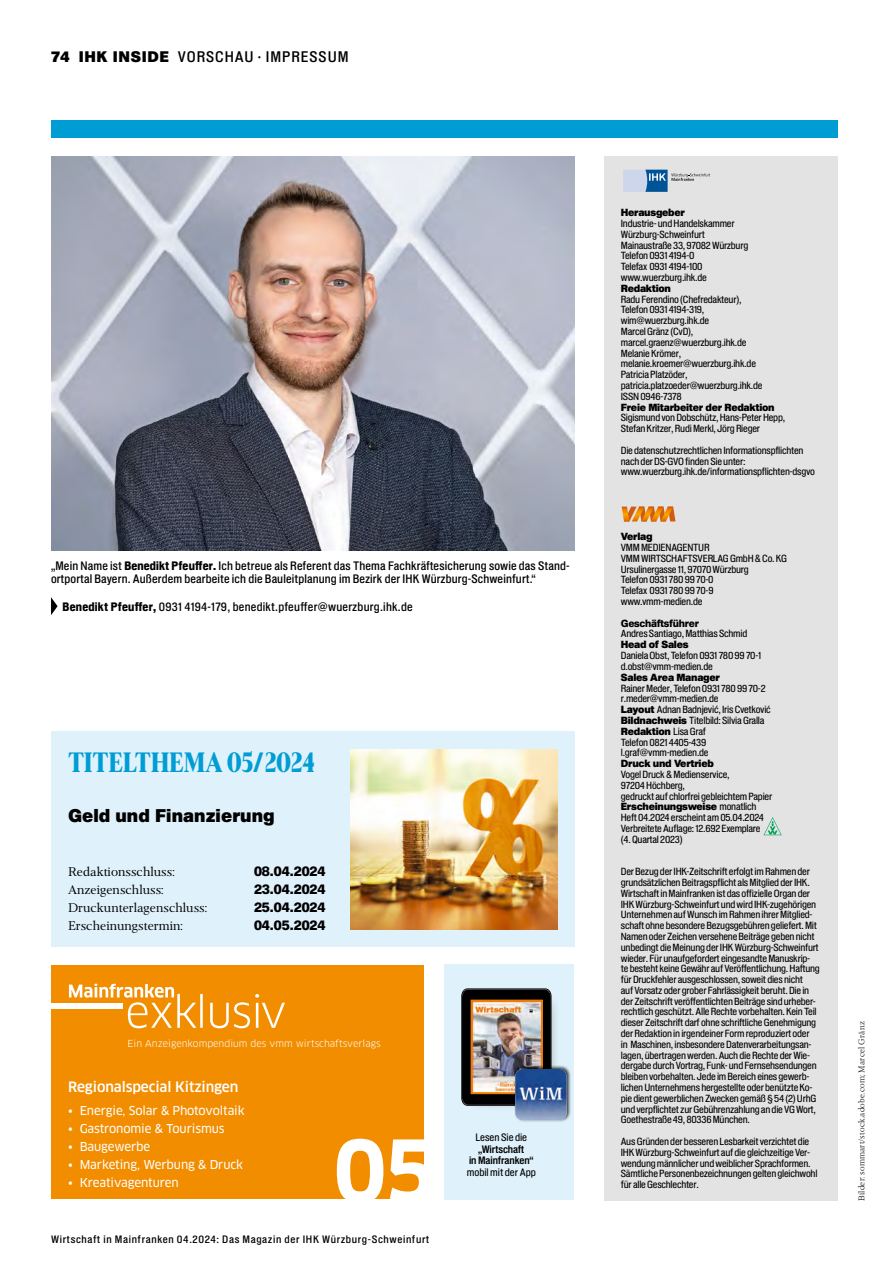
<style>
.page{position:relative;width:893px;height:1263px;background:#fff}
.page>*{position:absolute;margin:0;border:0;box-sizing:border-box;transform-origin:0 0}
.t1{font:700 83.7px "Clan OT";color:#fff}
.t2{font:800 30px "Frontis Condensed";letter-spacing:-.01em;color:#009dd4;scale:.96 1}
.t3{font:18px "Shapiro Pro 96 Super";letter-spacing:.005em;color:#000}
.t4{font:15px "Shapiro Pro 52 Middle";letter-spacing:.06em;color:#000}
.t5{font:500 14.1px "Clan OT";letter-spacing:-.01em;color:#fff}
.t6{font:13.5px "Frontis";color:#000}
.t7{font:13.5px "Shapiro Pro 485 American Flag";color:#000}
.WiM_BU{font:12px/12.8px "Shapiro Pro 52 Middle";letter-spacing:.01em;color:#000}
.t8{font:12px "Clan OT News";letter-spacing:-.01em;color:#fff}
.WiM_Info_Hinweis{font:12px "Shapiro Pro 52 Middle";letter-spacing:.02em;color:#000}
.t9{font:10.5px "Shapiro Pro 52 Middle";letter-spacing:.06em;color:#000}
.t10{font:10.5px/11.6px "Shapiro Pro 42 Welter";letter-spacing:-.01em;color:#000;text-align:center}
.t11{font:10.2px/10.8px "Shapiro Pro 42 Welter";letter-spacing:-.025em;color:#000}
.t12{font:10.2px/10.8px "Shapiro Pro 96 Super";letter-spacing:-.025em;color:#000}
.t13{font:9.45px "Clan OT";color:#fff}
.t14{font:300 9px "Frontis";letter-spacing:.02em;color:#000}
.s1{font-family:"Shapiro Pro 96 Super"}
.s2{font-family:"Shapiro Pro 82 Super";font-weight:800}
.s3{font-family:"Shapiro Pro 62";font-weight:300}
.s4{font-family:"Shapiro Pro 42 Welter"}
.s5{font-family:"Shapiro Pro 86 Super";font-weight:800}
</style>
<div class="page">
<img style="left:51px;top:156px;width:523px;height:394px">
<svg style="left:51px;top:597px;width:7px;height:18px"></svg>
<div style="left:51px;top:120px;width:787px;height:18px;background:#009dd4"></div>
<div style="left:604px;top:156px;width:234px;height:1045px;background:#e3e3e3"></div>
<svg style="left:623px;top:170px;width:87px;height:22px"></svg>
<svg style="left:763px;top:817px;width:19px;height:18px"></svg>
<div style="left:445px;top:964px;width:129px;height:235px;background:#dff1fa"></div>
<div style="left:51px;top:965px;width:373px;height:234px;background:#f28d00"></div>
<svg style="left:69px;top:984px;width:216px;height:44px"></svg>
<div style="left:44px;top:1003px;width:79px;height:6px;background:#fff"></div>
<div style="left:51px;top:731px;width:523px;height:216px;background:#dff1fa"></div>
<img style="left:351px;top:749px;width:206px;height:180px">
<div style="left:457px;top:984px;width:112px;height:139px;background:#000;opacity:.45"></div>
<div style="left:462px;top:991px;width:99px;height:121px;background:#000;opacity:.45"></div>
<img style="left:474px;top:1002px;width:66px;height:89px">
<div style="left:471px;top:999px;width:72px;height:95px;border:2px solid #ef7a00"></div>
<div style="left:514px;top:1065px;width:57px;height:57px;background:#000;opacity:.75"></div>
<img style="left:515px;top:1069px;width:52px;height:51px">
<svg style="left:622px;top:507px;width:53px;height:14px"></svg>
<p class="t4" style="left:51px;top:46px;width:299px"><span class="s1">74 IHK INSIDE</span> VORSCHAU · IMPRESSUM</p>
<p class="WiM_BU" style="left:51px;top:560px;width:520px">„Mein Name ist <span class="s2">Benedikt Pfeuffer.</span> Ich betreue als Referent das Thema Fachkräftesicherung sowie das Stand&shy;ortportal Bayern. Außerdem bearbeite ich die Bauleitplanung im Bezirk der IHK Würzburg-Schweinfurt.“</p>
<p class="WiM_Info_Hinweis" style="left:63px;top:598px;width:352px"><span class="s2">Benedikt Pfeuffer,</span> 0931 4194-179, benedikt.pfeuffer@wuerzburg.ihk.de</p>
<p class="t2" style="left:68px;top:742px;width:259px">TITELTHEMA 05/2024</p>
<p class="t3" style="left:68px;top:803px;width:208px">Geld und Finanzierung</p>
<p class="t6" style="left:68px;top:863px;width:108px">Redaktionsschluss:</p>
<p class="t7" style="left:254px;top:862px;width:73px">08.04.2024</p>
<p class="t6" style="left:68px;top:881px;width:97px">Anzeigenschluss:</p>
<p class="t7" style="left:254px;top:880px;width:73px">23.04.2024</p>
<p class="t6" style="left:68px;top:899px;width:141px">Druckunterlagenschluss:</p>
<p class="t7" style="left:254px;top:898px;width:73px">25.04.2024</p>
<p class="t6" style="left:68px;top:917px;width:116px">Erscheinungstermin:</p>
<p class="t7" style="left:254px;top:916px;width:73px">04.05.2024</p>
<p class="t13" style="left:128px;top:1038px;width:255px">Ein Anzeigenkompendium des vmm wirtschaftsverlags</p>
<p class="t5" style="left:68px;top:1079px;width:172px">Regionalspecial Kitzingen</p>
<p class="t8" style="left:68px;top:1103px;width:178px">• Energie, Solar &amp; Photovoltaik</p>
<p class="t8" style="left:68px;top:1121px;width:158px">• Gastronomie &amp; Tourismus</p>
<p class="t8" style="left:68px;top:1139px;width:84px">• Baugewerbe</p>
<p class="t8" style="left:68px;top:1157px;width:176px">• Marketing, Werbung &amp; Druck</p>
<p class="t8" style="left:68px;top:1175px;width:112px">• Kreativagenturen</p>
<p class="t1" style="left:333px;top:1123px;width:105px">05</p>
<p class="t9" style="left:51px;top:1232px;width:380px">Wirtschaft in Mainfranken 04.2024: Das Magazin der IHK Würzburg-Schweinfurt</p>
<p class="t10" style="left:467px;top:1132px;width:71px">Lesen Sie die <span class="s3">„Wirtschaft<br>in Mainfranken“ </span>mobil mit der App</p>
<p class="t12" style="left:621px;top:207px;width:66px">Herausgeber</p>
<p class="t11" style="left:621px;top:218px;width:115px">Industrie- und Handelskammer<br>Würzburg-Schweinfurt</p>
<p class="t11" style="left:621px;top:240px;width:129px">Mainaustraße 33, 97082 Würzburg<br>Telefon 0931 4194-0</p>
<p class="t11" style="left:621px;top:262px;width:88px">Telefax 0931 4194-100 www.wuerzburg.ihk.de<br><span class="s1">Redaktion</span></p>
<p class="t11" style="left:621px;top:294px;width:122px">Radu Ferendino (Chefredakteur),</p>
<p class="t11" style="left:621px;top:305px;width:85px">Telefon 0931 4194-319,</p>
<p class="t11" style="left:621px;top:316px;width:90px">wim@wuerzburg.ihk.de</p>
<p class="t11" style="left:621px;top:326px;width:127px">Marcel Gränz (CvD), marcel.graenz@wuerzburg.ihk.de</p>
<p class="t11" style="left:621px;top:348px;width:137px">Melanie Krömer, melanie.kroemer@wuerzburg.ihk.de</p>
<p class="t11" style="left:621px;top:370px;width:143px">Patricia Platzöder, patricia.platzoeder@wuerzburg.ihk.de</p>
<p class="t12" style="left:621px;top:391px;width:155px"><span class="s4">ISSN 0946-7378<br></span>Freie Mitarbeiter der Redaktion</p>
<p class="t11" style="left:621px;top:413px;width:166px">Sigismund von Dobschütz, Hans-Peter Hepp,</p>
<p class="t11" style="left:621px;top:424px;width:141px">Stefan Kritzer, Rudi Merkl, Jörg Rieger</p>
<p class="t11" style="left:621px;top:445px;width:196px">Die datenschutzrechtlichen Informationspflichten nach der DS-GVO finden Sie unter: www.wuerzburg.ihk.de/informationspflichten-dsgvo</p>
<p class="t12" style="left:621px;top:532px;width:33px">Verlag</p>
<p class="t11" style="left:621px;top:542px;width:90px">VMM MEDIENAGENTUR</p>
<p class="t11" style="left:621px;top:553px;width:168px">VMM WIRTSCHAFTSVERLAG GmbH &amp; Co. KG<br>Ursulinergasse 11, 97070 Würzburg<br>Telefon 0931 780 99 70-0<br>Telefax 0931 780 99 70-9 www.vmm-medien.de</p>
<p class="t11" style="left:621px;top:618px;width:128px"><span class="s5">Geschäftsführer<br></span>Andres Santiago, Matthias Schmid</p>
<p class="t12" style="left:621px;top:640px;width:69px">Head of Sales</p>
<p class="t11" style="left:621px;top:650px;width:142px">Daniela Obst, Telefon 0931 780 99 70-1 d.obst@vmm-medien.de</p>
<p class="t12" style="left:621px;top:672px;width:101px">Sales Area Manager</p>
<p class="t11" style="left:621px;top:683px;width:146px">Rainer Meder, Telefon 0931 780 99 70-2 r.meder@vmm-medien.de</p>
<p class="t11" style="left:621px;top:704px;width:152px"><span class="s1">Layout</span> Adnan Badnjević, Iris Cvetković</p>
<p class="t11" style="left:621px;top:715px;width:145px"><span class="s1">Bildnachweis</span> Titelbild: Silvia Gralla</p>
<p class="t12" style="left:621px;top:726px;width:87px">Redaktion <span class="s4">Lisa Graf</span></p>
<p class="t11" style="left:621px;top:737px;width:89px">Telefon 0821 4405-439 l.graf@vmm-medien.de</p>
<p class="t11" style="left:621px;top:758px;width:153px"><span class="s1">Druck und Vertrieb<br></span>Vogel Druck &amp; Medienservice,<br>97204 Höchberg,<br>gedruckt auf chlorfrei gebleichtem Papier</p>
<p class="t12" style="left:621px;top:802px;width:137px">Erscheinungsweise <span class="s4">monatlich</span></p>
<p class="t11" style="left:621px;top:812px;width:145px">Heft 04.2024 erscheint am 05.04.2024<br>Verbreitete Auflage: 12.692 Exemplare (4. Quartal 2023)</p>
<p class="t11" style="left:621px;top:866px;width:200px">Der Bezug der IHK-Zeitschrift erfolgt im Rahmen der grundsätzlichen Beitragspflicht als Mitglied der IHK.<br>Wirtschaft in Mainfranken ist das offizielle Organ der IHK Würzburg-Schweinfurt und wird IHK-zugehörigen Unternehmen auf Wunsch im Rahmen ihrer Mitglied&shy;schaft ohne besondere Bezugsgebühren geliefert. Mit Namen oder Zeichen versehene Beiträge geben nicht unbedingt die Meinung der IHK Würzburg-Schweinfurt wieder. Für unaufgefordert eingesandte Manuskrip&shy;te besteht keine Gewähr auf Veröffentlichung. Haftung für Druckfehler ausgeschlossen, soweit dies nicht<br>auf Vorsatz oder grober Fahrlässigkeit beruht. Die in der Zeitschrift veröffentlichten Beiträge sind urheber&shy;rechtlich geschützt. Alle Rechte vorbehalten. Kein Teil dieser Zeitschrift darf ohne schriftliche Genehmigung der Redaktion in irgendeiner Form reproduziert oder<br>in Maschinen, insbesondere Datenverarbeitungsan&shy;lagen, übertragen werden. Auch die Rechte der Wie&shy;dergabe durch Vortrag, Funk- und Fernsehsendungen bleiben vorbehalten. Jede im Bereich eines gewerb&shy;lichen Unternehmens hergestellte oder benützte Ko&shy;pie dient gewerblichen Zwecken gemäß § 54 (2) UrhG und verpflichtet zur Gebührenzahlung an die VG Wort, Goethestraße 49, 80336 München.</p>
<p class="t11" style="left:621px;top:1136px;width:191px">Aus Gründen der besseren Lesbarkeit verzichtet die<br>IHK Würzburg-Schweinfurt auf die gleichzeitige Ver&shy;wendung männlicher und weiblicher Sprachformen.</p>
<p class="t11" style="left:621px;top:1169px;width:198px">Sämtliche Personenbezeichnungen gelten gleichwohl für alle Geschlechter.</p>
<p class="t14" style="left:856px;top:1201px;width:181px;rotate:-90deg">Bilder: sommart/stock.adobe.com; Marcel Gränz</p>
</div>
